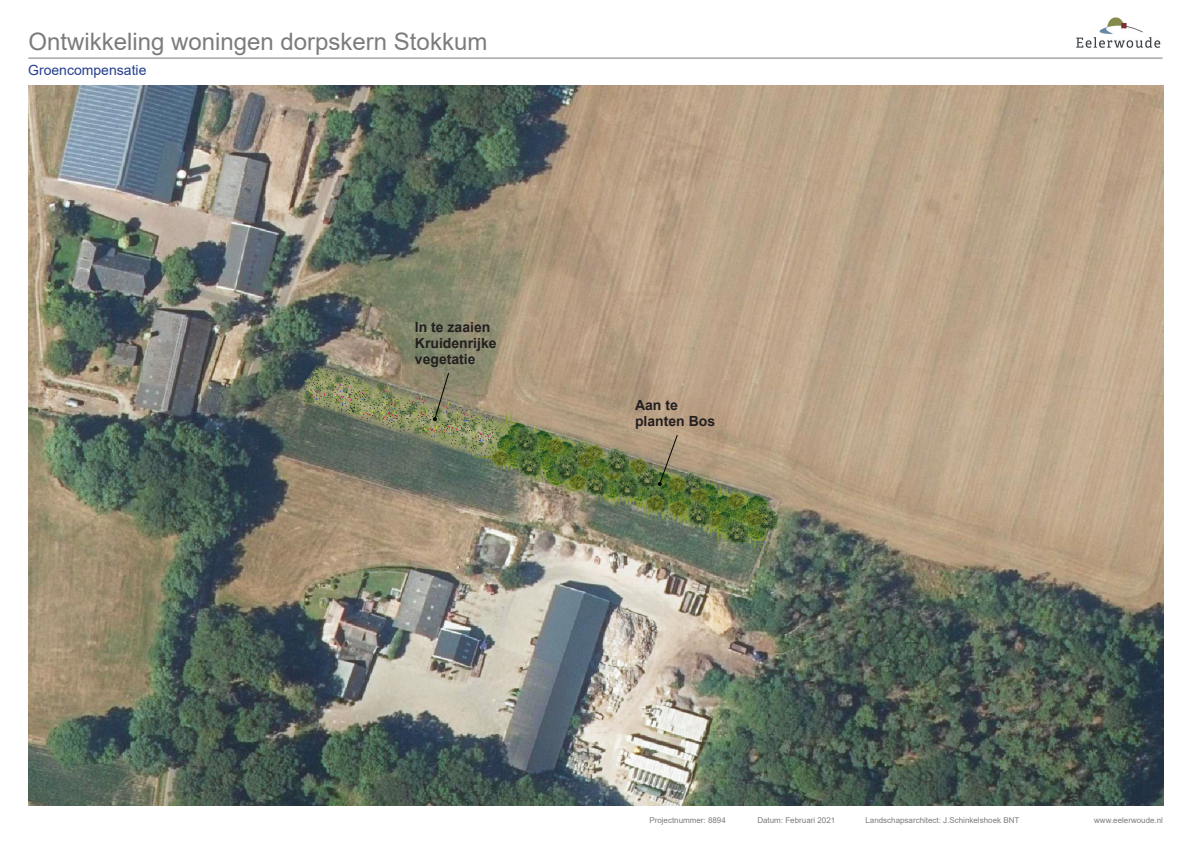
<style>
.page{position:relative;width:1191px;height:842px;background:#fff}
.page>*{position:absolute;margin:0;border:0;box-sizing:border-box;transform-origin:0 0}
.t1{font:24px "Arial";color:#7c7c7d}
.Tekst{font:700 14px "Arial";color:#231f20}
.OMDERTITEL_poster{font:14px "Arial";color:#253f8e}
.t2{font:8px "Arial";color:#7c7c7d}
</style>
<div class="page">
<hr style="left:28px;top:58px;width:1134px;height:1px;background:#7c7c7d">
<img style="left:1076px;top:17px;width:85px;height:31px">
<img style="left:28px;top:85px;width:1135px;height:720px">
<svg style="left:657px;top:434px;width:21px;height:52px"></svg>
<svg style="left:433px;top:372px;width:17px;height:49px"></svg>
<h1 class="t1" style="left:28px;top:25px;width:460px">Ontwikkeling woningen dorpskern Stokkum</h1>
<p class="OMDERTITEL_poster" style="left:28px;top:60px;width:120px">Groencompensatie</p>
<p class="Tekst" style="left:415px;top:318px;width:77px">In te zaaien</p>
<p class="Tekst" style="left:415px;top:334px;width:83px">Kruidenrijke</p>
<p class="Tekst" style="left:415px;top:350px;width:62px">vegetatie</p>
<p class="Tekst" style="left:635px;top:396px;width:44px">Aan te</p>
<p class="Tekst" style="left:635px;top:412px;width:82px">planten Bos</p>
<p class="t2" style="left:649px;top:815px;width:78px">Projectnummer: 8894</p>
<p class="t2" style="left:757px;top:815px;width:79px">Datum: Februari 2021</p>
<p class="t2" style="left:865px;top:815px;width:155px">Landschapsarchitect: J.Schinkelshoek BNT</p>
<p class="t2" style="left:1094px;top:815px;width:70px">www.eelerwoude.nl</p>
</div>
